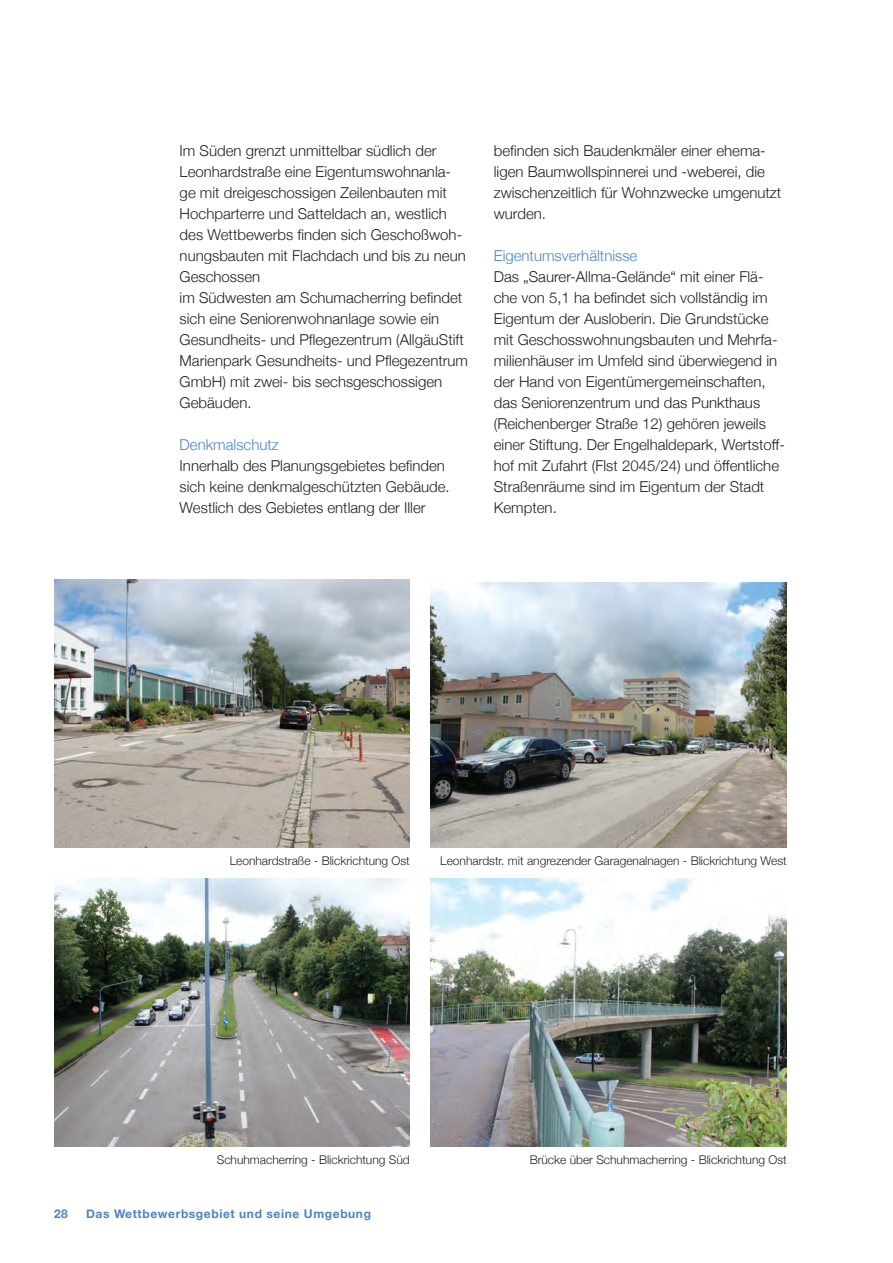
<style>
.page{position:relative;width:893px;height:1263px;background:#fff}
.page>*{position:absolute;margin:0;border:0;box-sizing:border-box;transform-origin:0 0}
.t1{font:300 15px/21px "Helvetica Neue";color:#231f20}
.t2{font:300 15px "Helvetica Neue";color:#4d84c4}
.t3{font:300 12px "Helvetica Neue";color:#231f20}
.t4{font:700 12px "Helvetica Neue";letter-spacing:.05em;color:#4d84c4}
</style>
<div class="page">
<img style="left:431px;top:878px;width:356px;height:268px">
<img style="left:54px;top:878px;width:356px;height:268px">
<img style="left:431px;top:582px;width:356px;height:266px">
<img style="left:54px;top:580px;width:356px;height:268px">
<p class="t1" style="left:180px;top:139px;width:290px">Im Süden grenzt unmittelbar südlich der Leonhardstraße eine Eigentumswohnanla&shy;ge mit dreigeschossigen Zeilenbauten mit Hochparterre und Satteldach an, westlich des Wettbewerbs finden sich Geschoßwoh&shy;nungsbauten mit Flachdach und bis zu neun Geschossen<br>im Südwesten am Schumacherring befindet sich eine Seniorenwohnanlage sowie ein Gesundheits- und Pflegezentrum (AllgäuStift Marienpark Gesundheits- und Pflegezentrum GmbH) mit zwei- bis sechsgeschossigen Gebäuden.</p>
<p class="t2" style="left:180px;top:432px;width:101px">Denkmalschutz</p>
<p class="t1" style="left:180px;top:454px;width:272px">Innerhalb des Planungsgebietes befinden sich keine denkmalgeschützten Gebäude.<br>Westlich des Gebietes entlang der Iller</p>
<p class="t1" style="left:494px;top:139px;width:289px">befinden sich Baudenkmäler einer ehema&shy;ligen Baumwollspinnerei und -weberei, die zwischenzeitlich für Wohnzwecke umgenutzt wurden.</p>
<p class="t2" style="left:494px;top:243px;width:145px">Eigentumsverhältnisse</p>
<p class="t1" style="left:494px;top:265px;width:293px">Das „Saurer-Allma-Gelände“ mit einer Flä&shy;che von 5,1 ha befindet sich vollständig im Eigentum der Ausloberin. Die Grundstücke mit Geschosswohnungsbauten und Mehrfa&shy;milienhäuser im Umfeld sind überwiegend in der Hand von Eigentümergemeinschaften, das Seniorenzentrum und das Punkthaus (Reichenberger Straße 12) gehören jeweils einer Stiftung. Der Engelhaldepark, Wertstoff&shy;hof mit Zufahrt (Flst 2045/24) und öffentliche Straßenräume sind im Eigentum der Stadt Kempten.</p>
<p class="t3" style="left:230px;top:851px;width:182px">Leonhardstraße - Blickrichtung Ost</p>
<p class="t3" style="left:440px;top:851px;width:348px">Leonhardstr. mit angrezender Garagenalnagen - Blickrichtung West</p>
<p class="t4" style="left:54px;top:1204px;width:15px">28</p>
<p class="t3" style="left:217px;top:1150px;width:194px">Schuhmacherring - Blickrichtung Süd</p>
<p class="t3" style="left:530px;top:1150px;width:258px">Brücke über Schuhmacherring - Blickrichtung Ost</p>
<p class="t4" style="left:86px;top:1204px;width:286px">Das Wettbewerbsgebiet und seine Umgebung</p>
</div>
